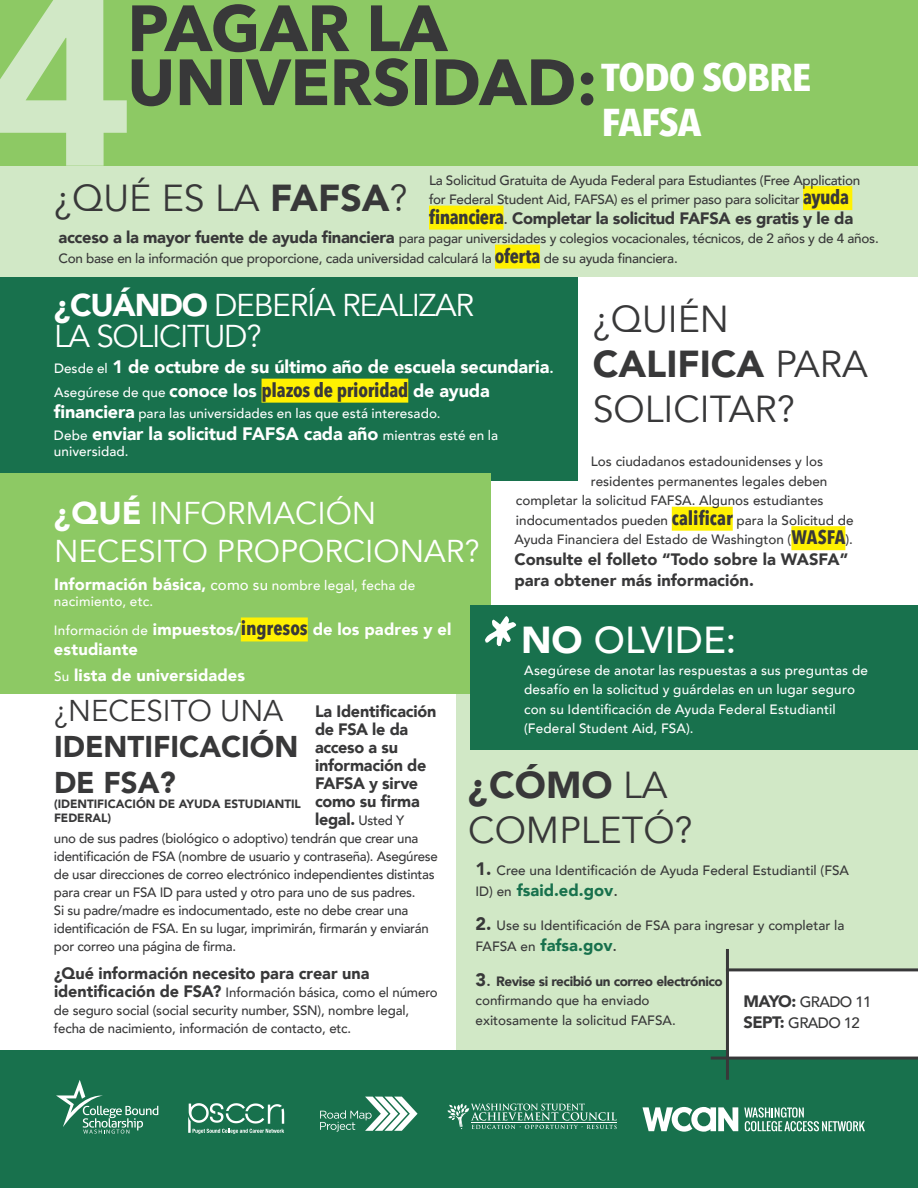
<style>
.page{position:relative;width:918px;height:1188px;background:#fff}
.page>*{position:absolute;margin:0;border:0;box-sizing:border-box;transform-origin:0 0}
.t1{font:700 238.5px "Avenir Next";color:#d1e8c6}
.t2{font:700 72px "Daniel";color:#fff}
.t3{font:700 64.5px/54px "Avenir Next";color:#383839}
.t4{font:700 38.7px "Avenir Next Condensed";letter-spacing:-.025em;color:#fff;scale:1.12 1}
.t5{font:37.5px/45px "Avenir";color:#383839}
.t6{font:500 37.5px "Avenir";color:#fff}
.t7{font:31.5px/37.8px "Avenir";color:#fff}
.t8{font:31.5px/31.5px "Avenir";letter-spacing:-.04em;color:#fff}
.t9{font:900 30px/36px "Avenir";color:#383839}
.t10{font:30px "Avenir";color:#383839}
.t11{font:700 19.5px "Avenir Next Condensed";letter-spacing:-.015em;color:#383839}
.t12{font:900 18px "Avenir";letter-spacing:-.01em;color:#fff}
.t13{font:900 16.5px/18px "Avenir";letter-spacing:-.01em;color:#383839}
.t14{font:900 16.5px/19.8px "Avenir";letter-spacing:.01em;color:#fff}
.t15{font:900 16.5px "Avenir";color:#18714d}
.t16{font:500 15px/21px "Avenir";letter-spacing:-.04em;color:#383839}
.t17{font:500 13.5px/18px "Avenir";letter-spacing:-.02em;color:#383839}
.t18{font:500 13.5px/19.5px "Avenir";color:#383839}
.t19{font:500 13.5px/19.5px "Avenir";letter-spacing:.015em;color:#fff}
.t20{font:900 12px/14.4px "Avenir";color:#383839}
.s1{font-weight:900}
.s2{font-family:"Avenir Next Condensed";font-weight:700;font-size:19.5px}
.s3{font-weight:500}
.s4{font-weight:900;font-size:16.5px}
.s5{font-weight:500;font-size:13.5px}
.s6{font-family:"Avenir";font-weight:500;font-size:13.5px;color:#fff}
.s7{font-family:"Avenir";font-weight:900;font-size:18px;color:#fff}
.s8{font-weight:900;font-size:18px}
.s9{font-size:15px}
.s10{font-family:"Avenir Next Condensed";font-weight:700;font-size:19.5px;color:#383839}
.s11{font-weight:500;font-size:13.5px;color:#383839}
.s12{font-weight:500;color:#383839}
.s13{font-size:18px}
</style>
<div class="page">
<div style="left:0;top:124px;width:918px;height:249px;background:#d1e8c6"></div>
<div style="left:803px;top:186px;width:49px;height:24px;background:#fff101"></div>
<div style="left:429px;top:206px;width:75px;height:24px;background:#fff101"></div>
<div style="left:495px;top:245px;width:45px;height:24px;background:#fff101"></div>
<div style="left:0;top:277px;width:616px;height:204px;background:#18714d"></div>
<div style="left:262px;top:379px;width:146px;height:24px;background:#fff101"></div>
<div style="left:0;top:0;width:918px;height:165px;background:#8dc964"></div>
<div style="left:0;top:474px;width:491px;height:220px;background:#8dc964"></div>
<div style="left:241px;top:617px;width:67px;height:24px;background:#fff101"></div>
<div style="left:579px;top:277px;width:339px;height:327px;background:#fff"></div>
<div style="left:672px;top:507px;width:61px;height:24px;background:#fff101"></div>
<div style="left:791px;top:526px;width:54px;height:24px;background:#fff101"></div>
<div style="left:456px;top:694px;width:462px;height:357px;background:#d1e8c6"></div>
<div style="left:471px;top:605px;width:447px;height:145px;background:#18714d"></div>
<div style="left:0;top:1051px;width:918px;height:137px;background:#18714d"></div>
<svg style="left:320px;top:1097px;width:98px;height:35px"></svg>
<svg style="left:642px;top:1107px;width:96px;height:25px"></svg>
<svg style="left:744px;top:1107px;width:121px;height:24px"></svg>
<svg style="left:56px;top:1080px;width:102px;height:54px"></svg>
<svg style="left:447px;top:1104px;width:170px;height:25px"></svg>
<svg style="left:188px;top:1103px;width:96px;height:31px"></svg>
<div style="left:729px;top:969px;width:189px;height:87px;background:#fff"></div>
<hr style="left:726px;top:968px;width:192px;height:3px;background:#383839">
<hr style="left:726px;top:949px;width:3px;height:131px;background:#383839">
<hr style="left:711px;top:1057px;width:207px;height:3px;background:#383839">
<h1 class="t1" style="left:-19px;top:-124px;width:156px">4</h1>
<h3 class="t3" style="left:127px;top:1px;width:685px">PAGAR LA<br>UNIVERSIDAD:<sup>TODO</sup> <sup>SOBRE</sup></h3>
<h3 class="t4" style="left:602px;top:98px;width:91px">FAFSA</h3>
<h3 class="t5" style="left:54px;top:176px;width:355px">¿QUÉ ES LA <span class="s1">FAFSA</span>?</h3>
<p class="t17" style="left:429px;top:169px;width:433px;line-height:19.5px">La Solicitud Gratuita de Ayuda Federal para Estudiantes (Free Application for Federal Student Aid, FAFSA) es el primer paso para solicitar <span class="s2">ayuda</span></p>
<p class="t13" style="left:429px;top:208px;width:426px"><span class="s2">financiera</span><span class="s3">.</span> Completar la solicitud FAFSA es gratis y le da</p>
<p class="t17" style="left:58px;top:228px;width:822px;line-height:19.5px"><span class="s4">acceso a la mayor fuente de ayuda financiera</span> para pagar universidades y colegios vocacionales, técnicos, de 2 años y de 4 años.<br>Con base en la información que proporcione, cada universidad calculará la <span class="s2">oferta</span> de su ayuda financiera.</p>
<h3 class="t8" style="left:54px;top:290px;width:422px"><span class="s1">¿CUÁNDO</span> DEBERÍA REALIZAR<br>LA SOLICITUD?</h3>
<h3 class="t12" style="left:54px;top:352px;width:502px"><span class="s5">Desde el</span> 1 de octubre de su último año de escuela secundaria<span class="s3">.</span></h3>
<h3 class="t11" style="left:54px;top:378px;width:437px"><span class="s6">Asegúrese de que</span> <span class="s7">conoce los</span> plazos de prioridad <span class="s7">de ayuda</span></h3>
<p class="t19" style="left:54px;top:403px;width:388px"><span class="s8">financiera</span> para las universidades en las que está interesado.</p>
<h3 class="t12" style="left:54px;top:418px;width:446px"><span class="s5">Debe</span> enviar la solicitud FAFSA cada año <span class="s5">mientras esté en la</span></h3>
<p class="t19" style="left:54px;top:441px;width:76px">universidad.</p>
<h3 class="t5" style="left:593px;top:297px;width:277px">¿QUIÉN<br><span class="s1">CALIFICA</span> PARA<br>SOLICITAR?</h3>
<p class="t18" style="left:591px;top:451px;width:234px">Los ciudadanos estadounidenses y los</p>
<p class="t18" style="left:591px;top:471px;width:238px">residentes permanentes legales deben</p>
<p class="t18" style="left:516px;top:490px;width:309px">completar la solicitud FAFSA. Algunos estudiantes</p>
<p class="t18" style="left:516px;top:510px;width:339px">indocumentados pueden <span class="s2">calificar</span> para la Solicitud de</p>
<p class="t18" style="left:514px;top:529px;width:340px">Ayuda Financiera del Estado de Washington (<span class="s2">WASFA</span>).</p>
<p class="t13" style="left:514px;top:549px;width:335px;line-height:21px">Consulte el folleto “Todo sobre la WASFA” para obtener más información.</p>
<h3 class="t7" style="left:54px;top:495px;width:427px"><span class="s1">¿QUÉ</span> INFORMACIÓN<br>NECESITO PROPORCIONAR?</h3>
<p class="t19" style="left:54px;top:576px;width:363px;line-height:16.2px"><span class="s4">Información básica,</span> <span class="s9">como su</span> nombre legal, fecha de nacimiento, etc.</p>
<p class="t14" style="left:54px;top:619px;width:399px"><span class="s5">Información de</span> impuestos/<span class="s10">ingresos</span> de los padres y el estudiante</p>
<p class="t14" style="left:54px;top:665px;width:193px"><span class="s5">Su</span> lista de universidades</p>
<h2 class="t2" style="left:484px;top:610px;width:37px">*</h2>
<h3 class="t6" style="left:521px;top:608px;width:217px"><span class="s1">NO</span> OLVIDE:</h3>
<p class="t19" style="left:524px;top:660px;width:345px">Asegúrese de anotar las respuestas a sus preguntas de desafío en la solicitud y guárdelas en un lugar seguro con su Identificación de Ayuda Federal Estudiantil (Federal Student Aid, FSA).</p>
<h3 class="t10" style="left:54px;top:693px;width:231px">¿NECESITO UNA</h3>
<h3 class="t9" style="left:54px;top:728px;width:246px">IDENTIFICACIÓN<br>DE FSA?</h3>
<p class="t20" style="left:54px;top:796px;width:248px">(IDENTIFICACIÓN DE AYUDA ESTUDIANTIL<br>FEDERAL)</p>
<p class="t13" style="left:315px;top:702px;width:123px">La Identificación de FSA le da acceso a su información de<br>FAFSA y sirve como su firma legal. <span class="s5">Usted Y</span></p>
<p class="t17" style="left:54px;top:829px;width:385px">uno de sus padres (biológico o adoptivo) tendrán que crear una identificación de FSA (nombre de usuario y contraseña). Asegúrese de usar direcciones de correo electrónico independientes distintas para crear un FSA ID para usted y otro para uno de sus padres.<br>Si su padre/madre es indocumentado, este no debe crear una identificación de FSA. En su lugar, imprimirán, firmarán y enviarán por correo una página de firma.</p>
<h3 class="t5" style="left:468px;top:763px;width:226px"><span class="s1">¿CÓMO</span> LA<br>COMPLETÓ?</h3>
<p class="t18" style="left:476px;top:860px;width:375px"><span class="s8">1.</span> Cree una Identificación de Ayuda Federal Estudiantil (FSA</p>
<p class="t15" style="left:476px;top:876px;width:144px"><span class="s11">ID) en</span> fsaid.ed.gov<span class="s12">.</span></p>
<p class="t18" style="left:476px;top:915px;width:370px"><span class="s8">2.</span> Use su Identificación de FSA para ingresar y completar la</p>
<p class="t15" style="left:476px;top:931px;width:143px"><span class="s11">FAFSA en</span> fafsa.gov<span class="s12">.</span></p>
<p class="t18" style="left:476px;top:971px;width:249px"><span class="s8">3</span><span class="s13">.</span> <span class="s1">Revise si recibió un correo electrónico </span>confirmando que ha enviado exitosamente la solicitud FAFSA.</p>
<p class="t13" style="left:54px;top:964px;width:317px">¿Qué información necesito para crear una</p>
<p class="t17" style="left:54px;top:983px;width:385px"><span class="s4">identificación de FSA?</span> Información básica, como el número de seguro social (social security number, SSN), nombre legal, fecha de nacimiento, información de contacto, etc.</p>
<p class="t16" style="left:744px;top:990px;width:129px"><span class="s4">MAYO:</span> GRADO 11<br><span class="s4">SEPT:</span> GRADO 12</p>
</div>
